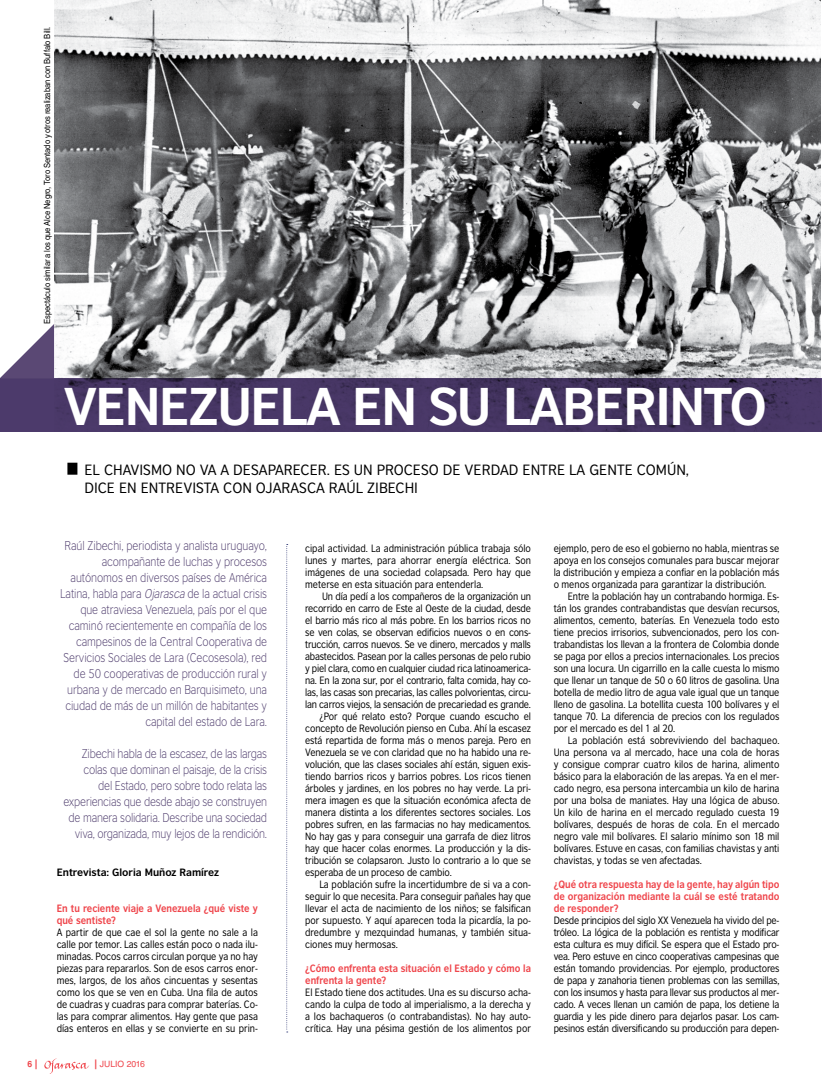
<style>
.page{position:relative;width:822px;height:1089px;background:#fff}
.page>*{position:absolute;margin:0;border:0;box-sizing:border-box;transform-origin:0 0}
.t1{font:700 50px "British Council Sans Tur";letter-spacing:-.03em;color:#fff}
.t2{font:14px/18px "British Council Sans Tur";color:#000}
.t3{font:300 12px/16px "British Council Sans Tur";letter-spacing:-.01em;color:#4c3a6b;text-align:right;scale:.9 1}
.t4{font:10px/12px "British Council Sans Tur";letter-spacing:-.01em;color:#000;text-align:justify;scale:.9 1}
.t5{font:700 10px/12px "British Council Sans Tur";color:#ef454b;scale:.9 1}
.t6{font:700 10px "British Council Sans Tur";color:#000}
.t7{font:8.7px "Helvetica LT Std";color:#ef454b}
.t8{font:700 8.7px "Helvetica LT Std";color:#ef454b}
.t9{font:8.5px "Helvetica LT Std";letter-spacing:-.01em;color:#000;scale:.9 1}
.s1{font-style:italic}
.s2{font-size:9.7px}
.s3{font-weight:700;font-size:9.7px}
</style>
<div class="page">
<img style="left:45px;top:1058px;width:45px;height:16px">
<img style="left:54px;top:0;width:767px;height:378px">
<div style="left:67px;top:463px;width:10px;height:12px;background:#000"></div>
<svg style="left:0;top:324px;width:54px;height:54px"></svg>
<div style="left:0;top:378px;width:822px;height:54px;background:#4c3a6b"></div>
<svg style="left:286px;top:544px;width:2px;height:489px"></svg>
<p class="t9" style="left:42px;top:324px;width:332px;rotate:-90deg">Espectáculo similar a los que Alce Negro, Toro Sentado y otros realizaban con Buffalo Bill.</p>
<h1 class="t1" style="left:64px;top:374px;width:705px">VENEZUELA EN SU LABERINTO</h1>
<h2 class="t2" style="left:84px;top:460px;width:606px">EL CHAVISMO NO VA A DESAPARECER. ES UN PROCESO DE VERDAD ENTRE LA GENTE COMÚN,<br>DICE EN ENTREVISTA CON OJARASCA RAÚL ZIBECHI</h2>
<p class="t3" style="left:60px;top:538px;width:231px">Raúl Zibechi, periodista y analista uruguayo, acompañante de luchas y procesos autónomos en diversos países de América Latina, habla para <span class="s1">Ojarasca</span>de la actual crisis que atraviesa Venezuela, país por el que caminó recientemente en compañía de los campesinos de la Central Cooperativa de Servicios Sociales de Lara (Cecosesola), red de 50 cooperativas de producción rural y urbana y de mercado en Barquisimeto, una ciudad de más de un millón de habitantes y capital del estado de Lara.</p>
<p class="t3" style="left:63px;top:746px;width:228px">Zibechi habla de la escasez, de las largas colas que dominan el paisaje, de la crisis<br>del Estado, pero sobre todo relata las experiencias que desde abajo se construyen de manera solidaria. Describe una sociedad viva, organizada, muy lejos de la rendición.</p>
<p class="t6" style="left:57px;top:866px;width:164px">Entrevista: Gloria Muñoz Ramírez</p>
<p class="t5" style="left:57px;top:902px;width:225px">En tu reciente viaje a Venezuela ¿qué viste y qué sentiste?</p>
<p class="t4" style="left:57px;top:926px;width:225px">A partir de que cae el sol la gente no sale a la calle por temor. Las calles están poco o nada ilu&shy;minadas. Pocos carros circulan porque ya no hay piezas para repararlos. Son de esos carros enor&shy;mes, largos, de los años cincuentas y sesentas como los que se ven en Cuba. Una fila de autos de cuadras y cuadras para comprar baterías. Co&shy;las para comprar alimentos. Hay gente que pasa días enteros en ellas y se convierte en su prin-</p>
<p class="t8" style="left:27px;top:1059px;width:12px">6 <span class="s2">|</span></p>
<p class="t7" style="left:94px;top:1059px;width:52px"><span class="s3">|</span> JULIO 2016</p>
<p class="t4" style="left:305px;top:542px;width:252px">cipal actividad. La administración pública trabaja sólo lunes y martes, para ahorrar energía eléctrica. Son imágenes de una sociedad colapsada. Pero hay que meterse en esta situación para entenderla.</p>
<p class="t4" style="left:322px;top:590px;width:234px">Un día pedí a los compañeros de la organización un</p>
<p class="t4" style="left:305px;top:602px;width:252px">recorrido en carro de Este al Oeste de la ciudad, desde</p>
<p class="t4" style="left:305px;top:614px;width:252px">el barrio más rico al más pobre. En los barrios ricos no</p>
<p class="t4" style="left:305px;top:626px;width:252px">se ven colas, se observan edificios nuevos o en cons-</p>
<p class="t4" style="left:305px;top:638px;width:252px">trucción, carros nuevos. Se ve dinero, mercados y malls</p>
<p class="t4" style="left:305px;top:650px;width:252px">abastecidos. Pasean por la calles personas de pelo rubio</p>
<p class="t4" style="left:305px;top:662px;width:252px">y piel clara, como en cualquier ciudad rica latinoamerica-</p>
<p class="t4" style="left:305px;top:674px;width:252px">na. En la zona sur, por el contrario, falta comida, hay co-</p>
<p class="t4" style="left:305px;top:686px;width:252px">las, las casas son precarias, las calles polvorientas, circu-</p>
<p class="t4" style="left:305px;top:698px;width:252px">lan carros viejos, la sensación de precariedad es grande.</p>
<p class="t4" style="left:319px;top:710px;width:237px">¿Por qué relato esto? Porque cuando escucho el</p>
<p class="t4" style="left:305px;top:722px;width:252px">concepto de Revolución pienso en Cuba. Ahí la escasez</p>
<p class="t4" style="left:305px;top:734px;width:252px">está repartida de forma más o menos pareja. Pero en</p>
<p class="t4" style="left:305px;top:746px;width:252px">Venezuela se ve con claridad que no ha habido una re-</p>
<p class="t4" style="left:305px;top:758px;width:252px">volución, que las clases sociales ahí están, siguen exis-</p>
<p class="t4" style="left:305px;top:770px;width:252px">tiendo barrios ricos y barrios pobres. Los ricos tienen</p>
<p class="t4" style="left:305px;top:782px;width:252px">árboles y jardines, en los pobres no hay verde. La pri-</p>
<p class="t4" style="left:305px;top:794px;width:252px">mera imagen es que la situación económica afecta de</p>
<p class="t4" style="left:305px;top:806px;width:252px">manera distinta a los diferentes sectores sociales. Los</p>
<p class="t4" style="left:305px;top:818px;width:252px">pobres sufren, en las farmacias no hay medicamentos.</p>
<p class="t4" style="left:305px;top:830px;width:252px">No hay gas y para conseguir una garrafa de diez litros</p>
<p class="t4" style="left:305px;top:842px;width:252px">hay que hacer colas enormes. La producción y la dis-</p>
<p class="t4" style="left:305px;top:854px;width:252px">tribución se colapsaron. Justo lo contrario a lo que se</p>
<p class="t4" style="left:305px;top:866px;width:165px">esperaba de un proceso de cambio.</p>
<p class="t4" style="left:319px;top:878px;width:237px">La población sufre la incertidumbre de si va a con-</p>
<p class="t4" style="left:305px;top:890px;width:252px">seguir lo que necesita. Para conseguir pañales hay que</p>
<p class="t4" style="left:305px;top:902px;width:252px">llevar el acta de nacimiento de los niños; se falsifican</p>
<p class="t4" style="left:305px;top:914px;width:252px">por supuesto. Y aquí aparecen toda la picardía, la po-</p>
<p class="t4" style="left:305px;top:926px;width:252px">dredumbre y mezquindad humanas, y también situa-</p>
<p class="t4" style="left:305px;top:938px;width:105px">ciones muy hermosas.</p>
<p class="t5" style="left:305px;top:962px;width:252px">¿Cómo enfrenta esta situación el Estado y cómo la enfrenta la gente?</p>
<p class="t4" style="left:305px;top:986px;width:252px">El Estado tiene dos actitudes. Una es su discurso acha&shy;cando la culpa de todo al imperialismo, a la derecha y a los bachaqueros (o contrabandistas). No hay auto&shy;crítica. Hay una pésima gestión de los alimentos por</p>
<p class="t4" style="left:554px;top:542px;width:252px">ejemplo, pero de eso el gobierno no habla, mientras se apoya en los consejos comunales para buscar mejorar la distribución y empieza a confiar en la población más o menos organizada para garantizar la distribución.</p>
<p class="t4" style="left:554px;top:590px;width:252px;text-indent:14px">Entre la población hay un contrabando hormiga. Es&shy;tán los grandes contrabandistas que desvían recursos, alimentos, cemento, baterías. En Venezuela todo esto tiene precios irrisorios, subvencionados, pero los con&shy;trabandistas los llevan a la frontera de Colombia donde se paga por ellos a precios internacionales. Los precios son una locura. Un cigarrillo en la calle cuesta lo mismo que llenar un tanque de 50 o 60 litros de gasolina. Una botella de medio litro de agua vale igual que un tanque lleno de gasolina. La botellita cuesta 100 bolívares y el tanque 70. La diferencia de precios con los regulados por el mercado es del 1 al 20.</p>
<p class="t4" style="left:554px;top:734px;width:252px;text-indent:14px">La población está sobreviviendo del bachaqueo.<br>Una persona va al mercado, hace una cola de horas y consigue comprar cuatro kilos de harina, alimento básico para la elaboración de las arepas. Ya en el mer&shy;cado negro, esa persona intercambia un kilo de harina por una bolsa de maniates. Hay una lógica de abuso.<br>Un kilo de harina en el mercado regulado cuesta 19 bolívares, después de horas de cola. En el mercado negro vale mil bolívares. El salario mínimo son 18 mil bolívares. Estuve en casas, con familias chavistas y anti chavistas, y todas se ven afectadas.</p>
<p class="t5" style="left:554px;top:878px;width:252px;text-align:justify">¿Qué otra respuesta hay de la gente, hay algún tipo de organización mediante la cuál se esté tratando de responder?</p>
<p class="t4" style="left:554px;top:914px;width:252px">Desde principios del siglo XX Venezuela ha vivido del pe&shy;tróleo. La lógica de la población es rentista y modificar esta cultura es muy difícil. Se espera que el Estado pro&shy;vea. Pero estuve en cinco cooperativas campesinas que están tomando providencias. Por ejemplo, productores de papa y zanahoria tienen problemas con las semillas, con los insumos y hasta para llevar sus productos al mer&shy;cado. A veces llenan un camión de papa, los detiene la guardia y les pide dinero para dejarlos pasar. Los cam&shy;pesinos están diversificando su producción para depen-</p>
</div>
